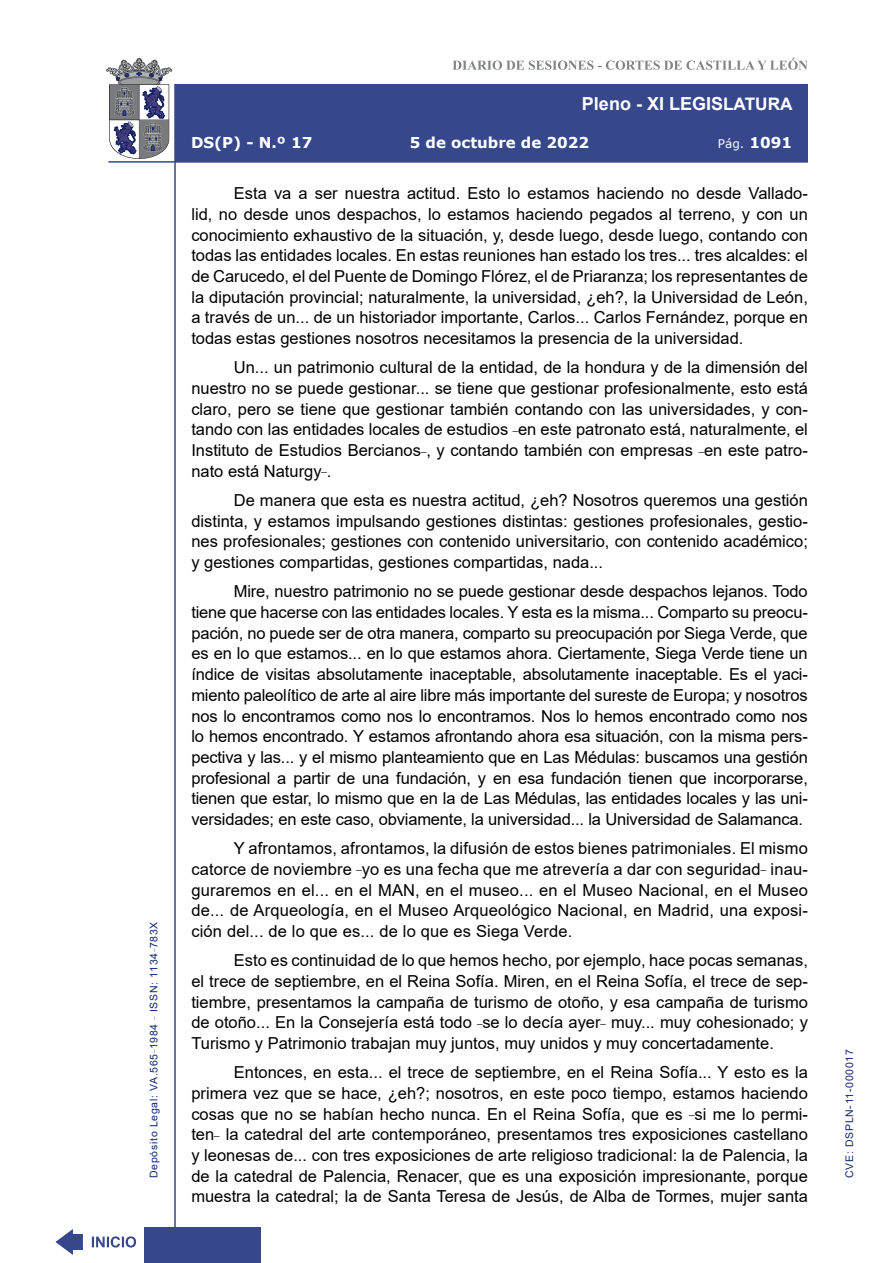
<style>
.page{position:relative;width:893px;height:1263px;background:#fff}
.page>*{position:absolute;margin:0;border:0;box-sizing:border-box;transform-origin:0 0}
.t1{font:700 18px "Arial";color:#fff}
.t2{font:16.5px/20.7px "Arial";color:#000;text-align:justify}
.t3{font:700 15px "Verdana";color:#fff}
.t4{font:12px "Verdana";color:#fff}
.t5{font:10.5px "Arial";letter-spacing:.065em;color:#122678}
.s1{font-size:17.25px}
.s2{font-weight:700;font-size:15px}
</style>
<div class="page">
<svg style="left:452px;top:58px;width:356px;height:12px"></svg>
<hr style="left:174px;top:84px;width:2px;height:1179px;background:#36478c">
<div style="left:144px;top:1227px;width:117px;height:36px;background:#36478c"></div>
<div style="left:175px;top:84px;width:633px;height:78px;background:#36478c"></div>
<hr style="left:108px;top:161px;width:700px;height:2px;background:#36478c">
<svg style="left:92px;top:1236px;width:44px;height:11px"></svg>
<svg style="left:55px;top:1229px;width:28px;height:26px"></svg>
<svg style="left:106px;top:58px;width:66px;height:101px"></svg>
<p class="t5" style="left:146px;top:1178px;width:258px;rotate:-90deg">Depósito Legal: VA.565<sup>_</sup>1984 <sup>_</sup> ISSN: 1134<sup>_</sup>783X</p>
<p class="t1" style="left:582px;top:91px;width:212px">Pleno - XI LEGIS<span class="s1">LATURA</span></p>
<p class="t3" style="left:191px;top:132px;width:123px">DS(P) - N.º 17</p>
<p class="t3" style="left:410px;top:132px;width:181px">5 de octubre de 2022</p>
<p class="t4" style="left:718px;top:135px;width:76px">Pág. <span class="s2">1091</span></p>
<p class="t2" style="left:191px;top:183px;width:618px;text-indent:43px">Esta va a ser nuestra actitud. Esto lo estamos haciendo no desde Vallado&shy;lid, no desde unos despachos, lo estamos haciendo pegados al terreno, y con un conocimiento exhaustivo de la situación, y, desde luego, desde luego, contando con todas las entidades locales. En estas reuniones han estado los tres... tres alcaldes: el de Carucedo, el del Puente de Domingo Flórez, el de Priaranza; los representantes de la diputación provincial; naturalmente, la universidad, ¿eh?, la Universidad de León, a través de un... de un historiador importante, Carlos... Carlos Fernández, porque en todas estas gestiones nosotros necesitamos la presencia de la universidad.</p>
<p class="t2" style="left:191px;top:357px;width:618px;text-indent:43px">Un... un patrimonio cultural de la entidad, de la hondura y de la dimensión del nuestro no se puede gestionar... se tiene que gestionar profesionalmente, esto está claro, pero se tiene que gestionar también contando con las universidades, y con&shy;tando con las entidades locales de estudios <sup>_</sup>en este patronato está, naturalmente, el Instituto de Estudios Bercianos<sup>_</sup>, y contando también con empresas <sup>_</sup>en este patro&shy;nato está Naturgy<sup>_</sup>.</p>
<p class="t2" style="left:191px;top:490px;width:618px;text-indent:43px">De manera que esta es nuestra actitud, ¿eh? Nosotros queremos una gestión distinta, y estamos impulsando gestiones distintas: gestiones profesionales, gestio&shy;nes profesionales; gestiones con contenido universitario, con contenido académico; y gestiones compartidas, gestiones compartidas, nada...</p>
<p class="t2" style="left:191px;top:581px;width:618px;text-indent:43px">Mire, nuestro patrimonio no se puede gestionar desde despachos lejanos. Todo tiene que hacerse con las entidades locales. Y esta es la misma... Comparto su preocu&shy;pación, no puede ser de otra manera, comparto su preocupación por Siega Verde, que es en lo que estamos... en lo que estamos ahora. Ciertamente, Siega Verde tiene un índice de visitas absolutamente inaceptable, absolutamente inaceptable. Es el yaci&shy;miento paleolítico de arte al aire libre más importante del sureste de Europa; y nosotros nos lo encontramos como nos lo encontramos. Nos lo hemos encontrado como nos lo hemos encontrado. Y estamos afrontando ahora esa situación, con la misma pers&shy;pectiva y las... y el mismo planteamiento que en Las Médulas: buscamos una gestión profesional a partir de una fundación, y en esa fundación tienen que incorporarse, tienen que estar, lo mismo que en la de Las Médulas, las entidades locales y las uni&shy;versidades; en este caso, obviamente, la universidad... la Universidad de Salamanca.</p>
<p class="t2" style="left:191px;top:838px;width:618px;text-indent:43px">Y afrontamos, afrontamos, la difusión de estos bienes patrimoniales. El mismo catorce de noviembre <sup>_</sup>yo es una fecha que me atrevería a dar con seguridad<sup>_</sup> inau&shy;guraremos en el... en el MAN, en el museo... en el Museo Nacional, en el Museo de... de Arqueología, en el Museo Arqueológico Nacional, en Madrid, una exposi&shy;ción del... de lo que es... de lo que es Siega Verde.</p>
<p class="t2" style="left:191px;top:950px;width:618px;text-indent:43px">Esto es continuidad de lo que hemos hecho, por ejemplo, hace pocas semanas, el trece de septiembre, en el Reina Sofía. Miren, en el Reina Sofía, el trece de sep&shy;tiembre, presentamos la campaña de turismo de otoño, y esa campaña de turismo de otoño... En la Consejería está todo <sup>_</sup>se lo decía ayer<sup>_</sup> muy... muy cohesionado; y Turismo y Patrimonio trabajan muy juntos, muy unidos y muy concertadamente.</p>
<p class="t2" style="left:191px;top:1062px;width:618px;text-indent:43px">Entonces, en esta... el trece de septiembre, en el Reina Sofía... Y esto es la primera vez que se hace, ¿eh?; nosotros, en este poco tiempo, estamos haciendo cosas que no se habían hecho nunca. En el Reina Sofía, que es <sup>_</sup>si me lo permi&shy;ten<sup>_</sup> la catedral del arte contemporáneo, presentamos tres exposiciones castellano y leonesas de... con tres exposiciones de arte religioso tradicional: la de Palencia, la de la catedral de Palencia, Renacer, que es una exposición impresionante, porque muestra la catedral; la de Santa Teresa de Jesús, de Alba de Tormes, mujer santa</p>
<p class="t5" style="left:842px;top:1178px;width:130px;rotate:-90deg">CVE: DSPLN-11-000017</p>
</div>
